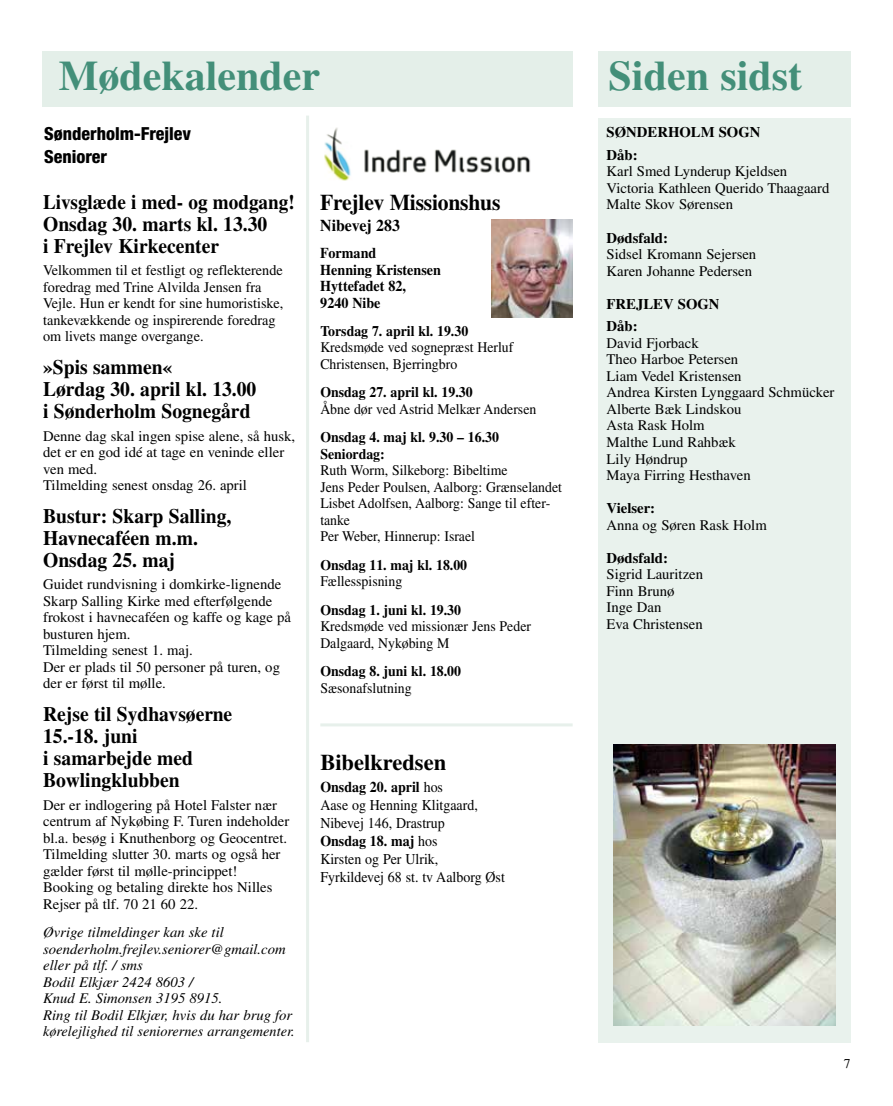
<style>
.page{position:relative;width:893px;height:1106px;background:#fff}
.page>*{position:absolute;margin:0;border:0;box-sizing:border-box;transform-origin:0 0}
.t1{font:700 42px "Times LT Std";color:#438f79}
.t2{font:700 22.5px "Times LT Std";letter-spacing:-.01em;color:#000;scale:.96 1}
.t3{font:700 22.5px "Times LT Std";letter-spacing:-.01em;color:#000}
.t4{font:700 20.55px/22px "Times LT Std";color:#000;scale:.95 1}
.t5{font:700 20.55px/22px "Times LT Std";color:#000;scale:.93 1}
.t6{font:800 condensed 18px/22.5px "Helvetica Neue LT Std";color:#000}
.t7{font:700 16.5px "Times LT Std";color:#000;scale:.96 1}
.t8{font:15px/18px "Times LT Std";color:#000;scale:.93 1}
.t9{font:700 15px/16.5px "Times LT Std";color:#000;scale:.94 1}
.t10{font:14.7px/16.5px "Times LT Std";color:#000}
.t11{font:14.7px/16.5px "Times LT Std";color:#000;scale:.94 1}
.t12{font:italic 14.7px/16.5px "Times LT Std";color:#000}
.t13{font:700 14.7px/16.5px "Times LT Std";color:#000;scale:.94 1}
.t14{font:700 14.7px/22.5px "Times LT Std";color:#000}
.t15{font:13.5px "Times LT Std";color:#000}
.s1{font-weight:700}
</style>
<div class="page">
<div style="left:42px;top:51px;width:531px;height:55px;background:#e4efe9"></div>
<div style="left:598px;top:118px;width:252px;height:924px;background:#e9f2ed"></div>
<img style="left:324px;top:127px;width:207px;height:54px">
<hr style="left:320px;top:723px;width:253px;height:3px;background:#e7f0eb">
<img style="left:491px;top:219px;width:82px;height:98px">
<div style="left:598px;top:51px;width:252px;height:55px;background:#e4efe9"></div>
<hr style="left:306px;top:116px;width:3px;height:926px;background:#e7f0eb">
<img style="left:613px;top:744px;width:223px;height:281px">
<h1 class="t1" style="left:59px;top:51px;width:263px">Mødekalender</h1>
<p class="t6" style="left:44px;top:122px;width:149px">Sønderholm-Frejlev<br>Seniorer</p>
<h3 class="t5" style="left:43px;top:190px;width:272px">Livsglæde i med- og modgang!<br>Onsdag 30. marts kl. 13.30<br>i Frejlev Kirkecenter</h3>
<p class="t10" style="left:43px;top:262px;width:242px">Velkommen til et festligt og reflekterende foredrag med Trine Alvilda Jensen fra Vejle. Hun er kendt for sine humoristiske, tankevækkende og inspirerende foredrag om livets mange overgange.</p>
<h3 class="t4" style="left:43px;top:355px;width:226px">»Spis sammen«<br>Lørdag 30. april kl. 13.00 i Sønderholm Sognegård</h3>
<p class="t10" style="left:43px;top:427px;width:254px">Denne dag skal ingen spise alene, så husk, det er en god idé at tage en veninde eller ven med.<br>Tilmelding senest onsdag 26. april</p>
<h3 class="t4" style="left:43px;top:504px;width:200px">Bustur: Skarp Salling,<br>Havnecaféen m.m.<br>Onsdag 25. maj</h3>
<p class="t10" style="left:43px;top:576px;width:249px">Guidet rundvisning i domkirke-lignende<br>Skarp Salling Kirke med efterfølgende frokost i havnecaféen og kaffe og kage på busturen hjem.<br>Tilmelding senest 1. maj.<br>Der er plads til 50 personer på turen, og der er først til mølle.</p>
<h3 class="t4" style="left:43px;top:702px;width:201px">Rejse til Sydhavsøerne<br>15.-18. juni<br>i samarbejde med<br>Bowlingklubben</h3>
<p class="t10" style="left:43px;top:796px;width:248px">Der er indlogering på Hotel Falster nær centrum af Nykøbing F. Turen indeholder bl.a. besøg i Knuthenborg og Geocentret.<br>Tilmelding slutter 30. marts og også her gælder først til mølle-princippet!<br>Booking og betaling direkte hos Nilles Rejser på tlf. 70 21 60 22.</p>
<p class="t12" style="left:43px;top:924px;width:253px">Øvrige tilmeldinger kan ske til soenderholm.frejlev.seniorer@gmail.com eller på tlf. / sms<br>Bodil Elkjær 2424 8603 /<br>Knud E. Simonsen 3195 8915.<br>Ring til Bodil Elkjær, hvis du har brug for kørelejlighed til seniorernes arrangementer.</p>
<h2 class="t2" style="left:320px;top:189px;width:189px">Frejlev Missionshus</h2>
<p class="t7" style="left:320px;top:215px;width:84px">Nibevej 283</p>
<p class="t9" style="left:320px;top:244px;width:130px">Formand<br>Henning Kristensen<br>Hyttefadet 82,<br>9240 Nibe</p>
<p class="t13" style="left:320px;top:322px;width:159px">Torsdag 7. april kl. 19.30</p>
<p class="t11" style="left:320px;top:339px;width:207px">Kredsmøde ved sognepræst Herluf<br>Christensen, Bjerringbro</p>
<p class="t13" style="left:320px;top:384px;width:163px">Onsdag 27. april kl. 19.30</p>
<p class="t11" style="left:320px;top:400px;width:231px">Åbne dør ved Astrid Melkær Andersen</p>
<p class="t13" style="left:320px;top:429px;width:192px">Onsdag 4. maj kl. 9.30 – 16.30<br>Seniordag:</p>
<p class="t11" style="left:320px;top:462px;width:259px">Ruth Worm, Silkeborg: Bibeltime<br>Jens Peder Poulsen, Aalborg: Grænselandet<br>Lisbet Adolfsen, Aalborg: Sange til efter&shy;tanke<br>Per Weber, Hinnerup: Israel</p>
<p class="t13" style="left:320px;top:556px;width:158px">Onsdag 11. maj kl. 18.00</p>
<p class="t11" style="left:320px;top:573px;width:89px">Fællesspisning</p>
<p class="t13" style="left:320px;top:601px;width:151px">Onsdag 1. juni kl. 19.30</p>
<p class="t11" style="left:320px;top:618px;width:226px">Kredsmøde ved missionær Jens Peder<br>Dalgaard, Nykøbing M</p>
<p class="t13" style="left:320px;top:663px;width:151px">Onsdag 8. juni kl. 18.00</p>
<p class="t11" style="left:320px;top:679px;width:99px">Sæsonafslutning</p>
<h2 class="t3" style="left:320px;top:748px;width:127px">Bibelkredsen</h2>
<p class="t8" style="left:320px;top:778px;width:200px"><span class="s1">Onsdag 20. april</span> hos<br>Aase og Henning Klitgaard,<br>Nibevej 146, Drastrup<br><span class="s1">Onsdag 18. maj</span> hos<br>Kirsten og Per Ulrik,<br>Fyrkildevej 68 st. tv Aalborg Øst</p>
<h1 class="t1" style="left:609px;top:51px;width:195px">Siden sidst</h1>
<p class="t14" style="left:607px;top:121px;width:155px">SØNDERHOLM SOGN<br>Dåb:</p>
<p class="t10" style="left:607px;top:163px;width:224px">Karl Smed Lynderup Kjeldsen<br>Victoria Kathleen Querido Thaagaard<br>Malte Skov Sørensen</p>
<p class="t14" style="left:607px;top:226px;width:63px">Dødsfald:</p>
<p class="t10" style="left:607px;top:246px;width:151px">Sidsel Kromann Sejersen<br>Karen Johanne Pedersen</p>
<p class="t14" style="left:607px;top:292px;width:114px">FREJLEV SOGN<br>Dåb:</p>
<p class="t10" style="left:607px;top:334px;width:229px">David Fjorback<br>Theo Harboe Petersen<br>Liam Vedel Kristensen<br>Andrea Kirsten Lynggaard Schmücker<br>Alberte Bæk Lindskou<br>Asta Rask Holm<br>Malthe Lund Rahbæk<br>Lily Høndrup<br>Maya Firring Hesthaven</p>
<p class="t14" style="left:607px;top:496px;width:50px">Vielser:</p>
<p class="t10" style="left:607px;top:516px;width:162px">Anna og Søren Rask Holm</p>
<p class="t14" style="left:607px;top:546px;width:63px">Dødsfald:</p>
<p class="t10" style="left:607px;top:566px;width:98px">Sigrid Lauritzen<br>Finn Brunø<br>Inge Dan<br>Eva Christensen</p>
<p class="t15" style="left:844px;top:1056px;width:8px">7</p>
</div>
